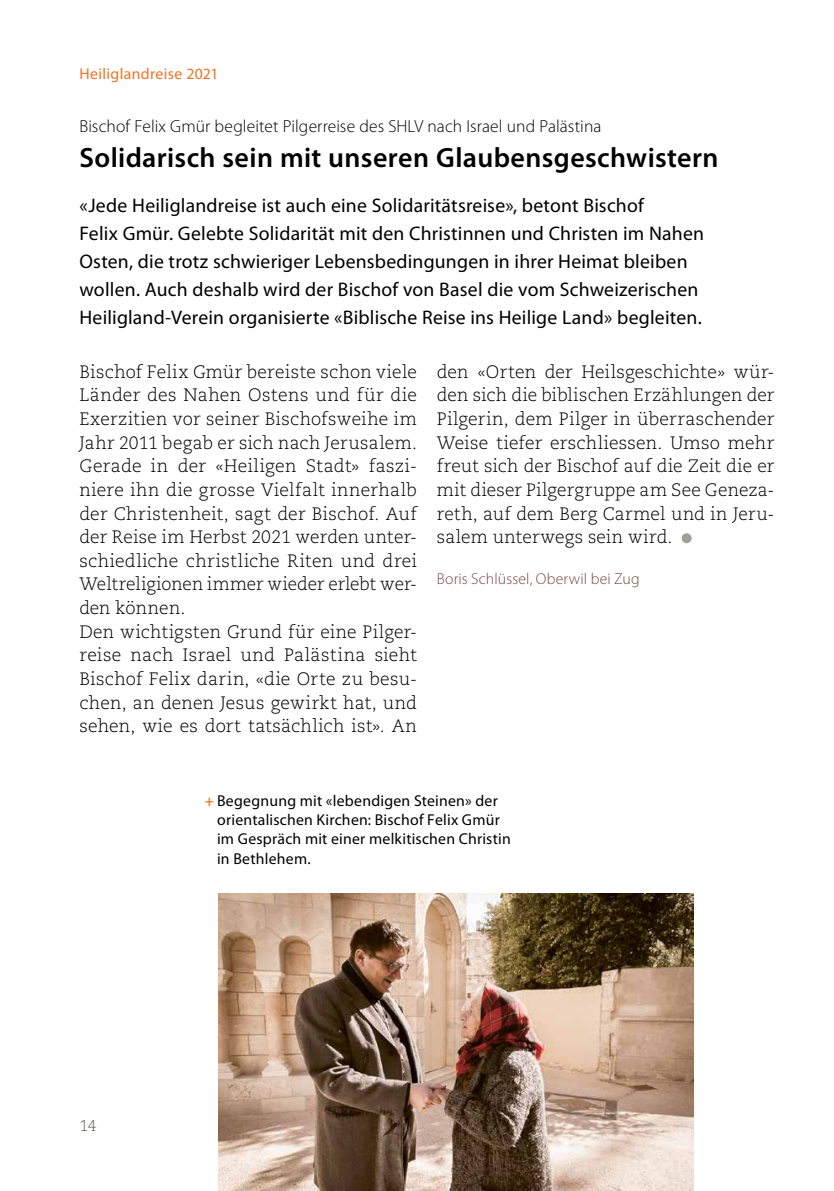
<style>
.page{position:relative;width:834px;height:1191px;background:#fff}
.page>*{position:absolute;margin:0;border:0;box-sizing:border-box;transform-origin:0 0}
.t1{font:600 28px "Myriad Pro";letter-spacing:.015em;color:#000}
.t2{font:19.6px/28px "Myriad Pro";letter-spacing:.01em;color:#000}
.t3{font:300 17.85px/23.6px "Caecilia";letter-spacing:.015em;color:#000}
.t4{font:300 17.5px "Myriad Pro";letter-spacing:.005em;color:#000}
.t5{font:15.75px/19.2px "Myriad Pro";letter-spacing:.015em;color:#000}
.t6{font:300 15.75px "Myriad Pro";letter-spacing:.01em;color:#794640}
.t7{font:15.75px "Myriad Pro";letter-spacing:.02em;color:#ee7326}
.t8{font:300 15.75px "Caecilia";color:#625f57}
.s1{font-weight:600;color:#ee7326}
</style>
<div class="page">
<div style="left:681px;top:533px;width:10px;height:10px;background:#9e9e9b;border-radius:50%"></div>
<img style="left:218px;top:893px;width:475px;height:298px">
<p class="t7" style="left:79px;top:64px;width:141px">Heiliglandreise 2021</p>
<p class="t4" style="left:79px;top:117px;width:523px">Bischof Felix Gmür begleitet Pilgerreise des SHLV nach Israel und Palästina</p>
<h1 class="t1" style="left:79px;top:140px;width:640px">Solidarisch sein mit unseren Glaubensgeschwistern</h1>
<p class="t2" style="left:79px;top:191px;width:626px">«Jede Heiliglandreise ist auch eine Solidaritätsreise», betont Bischof<br>Felix Gmür. Gelebte Solidarität mit den Christinnen und Christen im Nahen Osten, die trotz schwieriger Lebensbedingungen in ihrer Heimat bleiben wollen. Auch deshalb wird der Bischof von Basel die vom Schweizerischen Heiligland-Verein organisierte «Biblische Reise ins Heilige Land» begleiten.</p>
<p class="t3" style="left:79px;top:360px;width:339px">Bischof Felix Gmür bereiste schon viele Länder des Nahen Ostens und für die Exerzitien vor seiner Bischofsweihe im Jahr 2011 begab er sich nach Jerusalem.<br>Gerade in der «Heiligen Stadt» faszi&shy;niere ihn die grosse Vielfalt innerhalb der Christenheit, sagt der Bischof. Auf der Reise im Herbst 2021 werden unter&shy;schiedliche christliche Riten und drei Weltreligionen immer wieder erlebt wer&shy;den können.<br>Den wichtigsten Grund für eine Pilger&shy;reise nach Israel und Palästina sieht Bischof Felix darin, «die Orte zu besu&shy;chen, an denen Jesus gewirkt hat, und sehen, wie es dort tatsächlich ist». An</p>
<p class="t3" style="left:437px;top:360px;width:339px;text-align:justify">den «Orten der Heilsgeschichte» wür&shy;den sich die biblischen Erzählungen der Pilgerin, dem Pilger in überraschender Weise tiefer erschliessen. Umso mehr freut sich der Bischof auf die Zeit die er mit dieser Pilgergruppe am See Geneza&shy;reth, auf dem Berg Carmel und in Jeru&shy;salem unterwegs sein wird.</p>
<p class="t6" style="left:437px;top:570px;width:204px">Boris Schlüssel, Oberwil bei Zug</p>
<p class="t8" style="left:79px;top:1117px;width:19px">14</p>
<p class="t5" style="left:217px;top:790px;width:295px;text-indent:-12px"><span class="s1">+</span> Begegnung mit «lebendigen Steinen» der orientalischen Kirchen: Bischof Felix Gmür im Gespräch mit einer melkitischen Christin in Bethlehem.</p>
</div>
